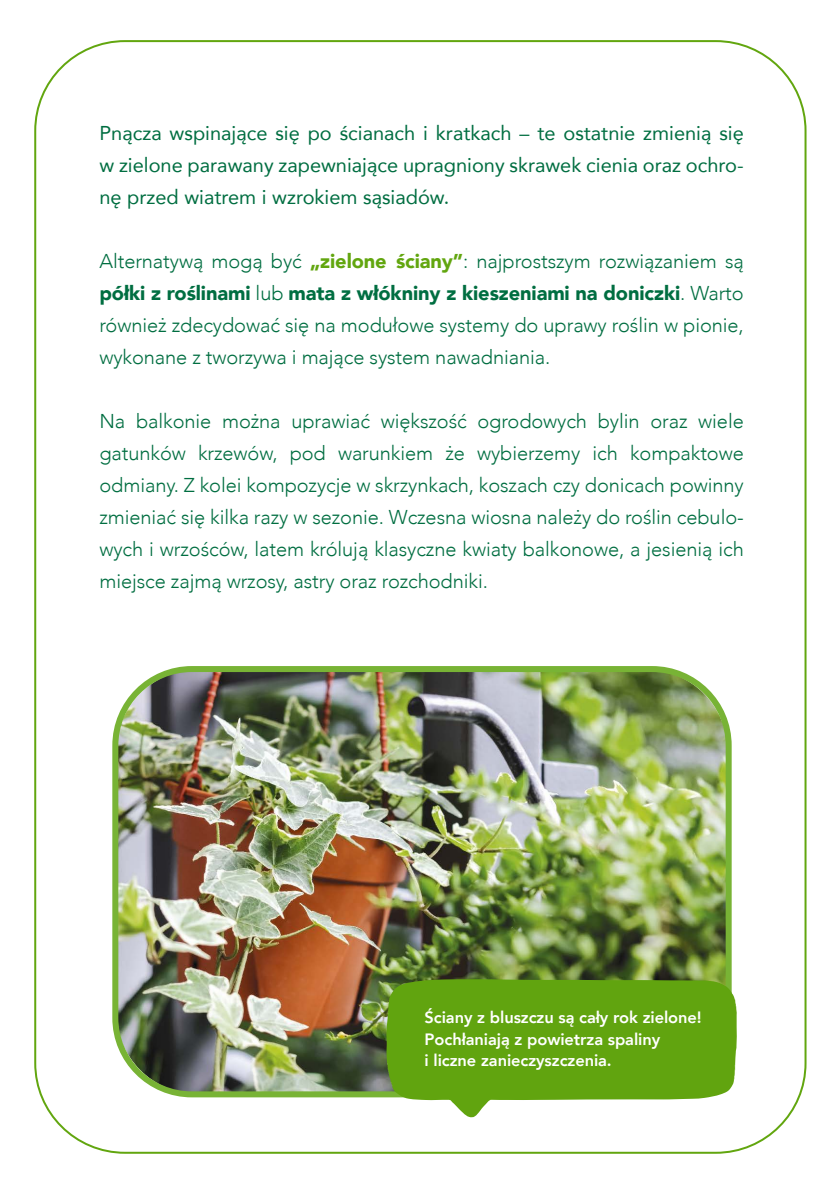
<style>
.page{position:relative;width:840px;height:1191px;background:#fff}
.page>*{position:absolute;margin:0;border:0;box-sizing:border-box;transform-origin:0 0}
.t1{font:300 20px/32px "Avenir";letter-spacing:-.005em;color:#006e41;text-align:justify}
.t2{font:20px/32px "Avenir";color:#006e41;text-align:justify}
.t3{font:800 16.4px/21.4px "Avenir";letter-spacing:-.005em;color:#fff}
.s1{font-weight:900;color:#62a60f}
.s2{font-weight:900}
</style>
<div class="page">
<img style="left:119px;top:673px;width:608px;height:417px">
<div style="left:112px;top:666px;width:619px;height:431px;border:6px solid #78b335;border-radius:76px"></div>
<svg style="left:386px;top:979px;width:350px;height:138px;background:#74ae2e"></svg>
<svg style="left:735px;top:1014px;width:1px;height:13px"></svg>
<svg style="left:733px;top:1064px;width:2px;height:15px"></svg>
<svg style="left:734px;top:999px;width:2px;height:8px"></svg>
<svg style="left:386px;top:1063px;width:3px;height:10px"></svg>
<p class="t2" style="left:99px;top:116px;width:645px">Pnącza wspinające się po ścianach i kratkach – te ostatnie zmienią się w zielone parawany zapewniające upragniony skrawek cienia oraz ochro&shy;nę przed wiatrem i wzrokiem sąsiadów.</p>
<p class="t1" style="left:99px;top:245px;width:645px">Alternatywą mogą być <span class="s1">„zielone ściany”</span>: najprostszym rozwiązaniem są <span class="s2">półki z roślinami</span> lub <span class="s2">mata z włókniny z kieszeniami na doniczki</span>. Warto również zdecydować się na modułowe systemy do uprawy roślin w pionie, wykonane z tworzywa i mające system nawadniania.</p>
<p class="t1" style="left:99px;top:405px;width:645px">Na balkonie można uprawiać większość ogrodowych bylin oraz wiele gatunków krzewów, pod warunkiem że wybierzemy ich kompaktowe odmiany. Z kolei kompozycje w skrzynkach, koszach czy donicach powinny zmieniać się kilka razy w sezonie. Wczesna wiosna należy do roślin cebulo&shy;wych i wrzośców, latem królują klasyczne kwiaty balkonowe, a jesienią ich miejsce zajmą wrzosy, astry oraz rozchodniki.</p>
<p class="t3" style="left:424px;top:1007px;width:278px">Ściany z bluszczu są cały rok zielone!<br>Pochłaniają z powietrza spaliny<br>i liczne zanieczyszczenia.</p>
</div>
